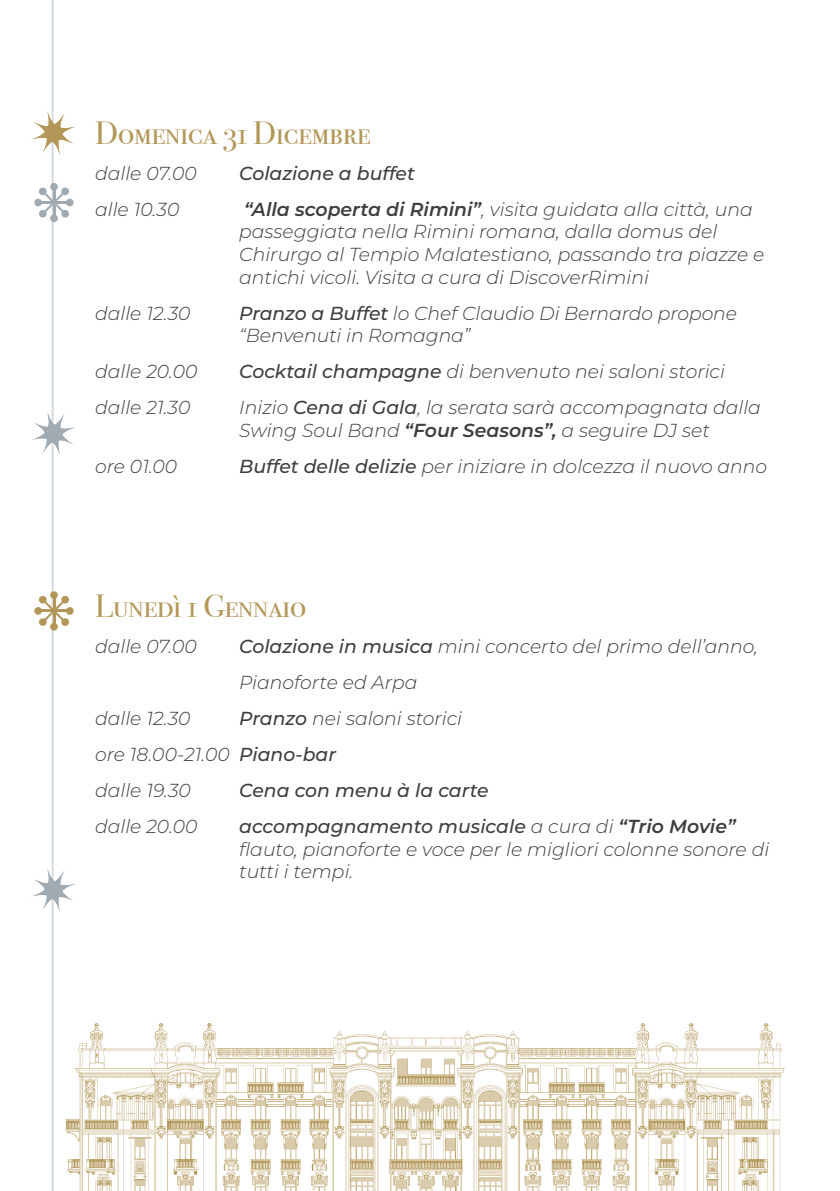
<style>
.page{position:relative;width:840px;height:1191px;background:#fff}
.page>*{position:absolute;margin:0;border:0;box-sizing:border-box;transform-origin:0 0}
.t1{font:32px "Bodoni Svty Two SCITCTT";color:#b39758}
.t2{font:italic 300 18.8px/22.6px "Montserrat";color:#3e3e3f}
.t3{font:italic 500 18.8px "Montserrat";color:#3e3e3f}
.s1{font-weight:600}
.s2{font-weight:500}
</style>
<div class="page">
<hr style="left:52px;top:0;width:2px;height:1191px;background:#d6dbdd">
<svg style="left:31px;top:109px;width:45px;height:48px"></svg>
<svg style="left:32px;top:410px;width:43px;height:47px"></svg>
<div style="left:50px;top:183px;width:8px;height:8px;background:#a0aab2;border-radius:50%"></div>
<div style="left:50px;top:214px;width:8px;height:8px;background:#a0aab2;border-radius:50%"></div>
<div style="left:34px;top:199px;width:8px;height:7px;background:#a0aab2;border-radius:50%"></div>
<div style="left:66px;top:199px;width:8px;height:7px;background:#a0aab2;border-radius:50%"></div>
<svg style="left:39px;top:187px;width:30px;height:31px"></svg>
<div style="left:50px;top:591px;width:8px;height:8px;background:#b39758;border-radius:50%"></div>
<div style="left:50px;top:623px;width:8px;height:7px;background:#b39758;border-radius:50%"></div>
<div style="left:34px;top:607px;width:8px;height:8px;background:#b39758;border-radius:50%"></div>
<div style="left:66px;top:607px;width:8px;height:8px;background:#b39758;border-radius:50%"></div>
<svg style="left:39px;top:595px;width:30px;height:31px"></svg>
<svg style="left:32px;top:866px;width:43px;height:48px"></svg>
<img style="left:65px;top:1023px;width:720px;height:168px">
<h1 class="t1" style="left:95px;top:114px;width:277px">Domenica 31 Dicembre</h1>
<p class="t2" style="left:95px;top:161px;width:103px">dalle 07.00</p>
<p class="t3" style="left:239px;top:160px;width:177px">Colazione a buffet</p>
<p class="t2" style="left:95px;top:197px;width:86px">alle 10.30</p>
<p class="t2" style="left:239px;top:197px;width:526px"><span class="s1">“Alla scoperta di Rimini”</span>, visita guidata alla città, una passeggiata nella Rimini romana, dalla domus del Chirurgo al Tempio Malatestiano, passando tra piazze e antichi vicoli. Visita a cura di DiscoverRimini</p>
<p class="t2" style="left:95px;top:301px;width:97px">dalle 12.30</p>
<p class="t2" style="left:239px;top:301px;width:499px"><span class="s2">Pranzo a Buffet</span> lo Chef Claudio Di Bernardo propone “Benvenuti in Romagna”</p>
<p class="t2" style="left:95px;top:360px;width:104px">dalle 20.00</p>
<p class="t2" style="left:239px;top:360px;width:487px"><span class="s2">Cocktail champagne</span> di benvenuto nei saloni storici</p>
<p class="t2" style="left:95px;top:396px;width:97px">dalle 21.30</p>
<p class="t2" style="left:239px;top:396px;width:523px">Inizio <span class="s2">Cena di Gala</span>, la serata sarà accompagnata dalla<br>Swing Soul Band <span class="s1">“Four Seasons”,</span> a seguire DJ set</p>
<p class="t2" style="left:95px;top:454px;width:84px">ore 01.00</p>
<p class="t2" style="left:239px;top:454px;width:529px"><span class="s2">Buffet delle delizie</span> per iniziare in dolcezza il nuovo anno</p>
<h1 class="t1" style="left:95px;top:587px;width:213px">Lunedì 1 Gennaio</h1>
<p class="t2" style="left:95px;top:634px;width:103px">dalle 07.00</p>
<p class="t2" style="left:239px;top:627px;width:520px;line-height:36px"><span class="s2">Colazione in musica</span> mini concerto del primo dell’anno,<br>Pianoforte ed Arpa</p>
<p class="t2" style="left:95px;top:706px;width:97px">dalle 12.30</p>
<p class="t2" style="left:95px;top:699px;width:368px;line-height:36px;text-indent:144px"><span class="s2">Pranzo</span> nei saloni storici ore 18.00-21.00 <span class="s2">Piano-bar<br></span>dalle 19.30</p>
<p class="t3" style="left:239px;top:777px;width:251px">Cena con menu à la carte</p>
<p class="t2" style="left:95px;top:814px;width:104px">dalle 20.00</p>
<p class="t2" style="left:239px;top:814px;width:531px"><span class="s2">accompagnamento musicale</span> a cura di <span class="s1">“Trio Movie” </span>flauto, pianoforte e voce per le migliori colonne sonore di tutti i tempi.</p>
</div>
